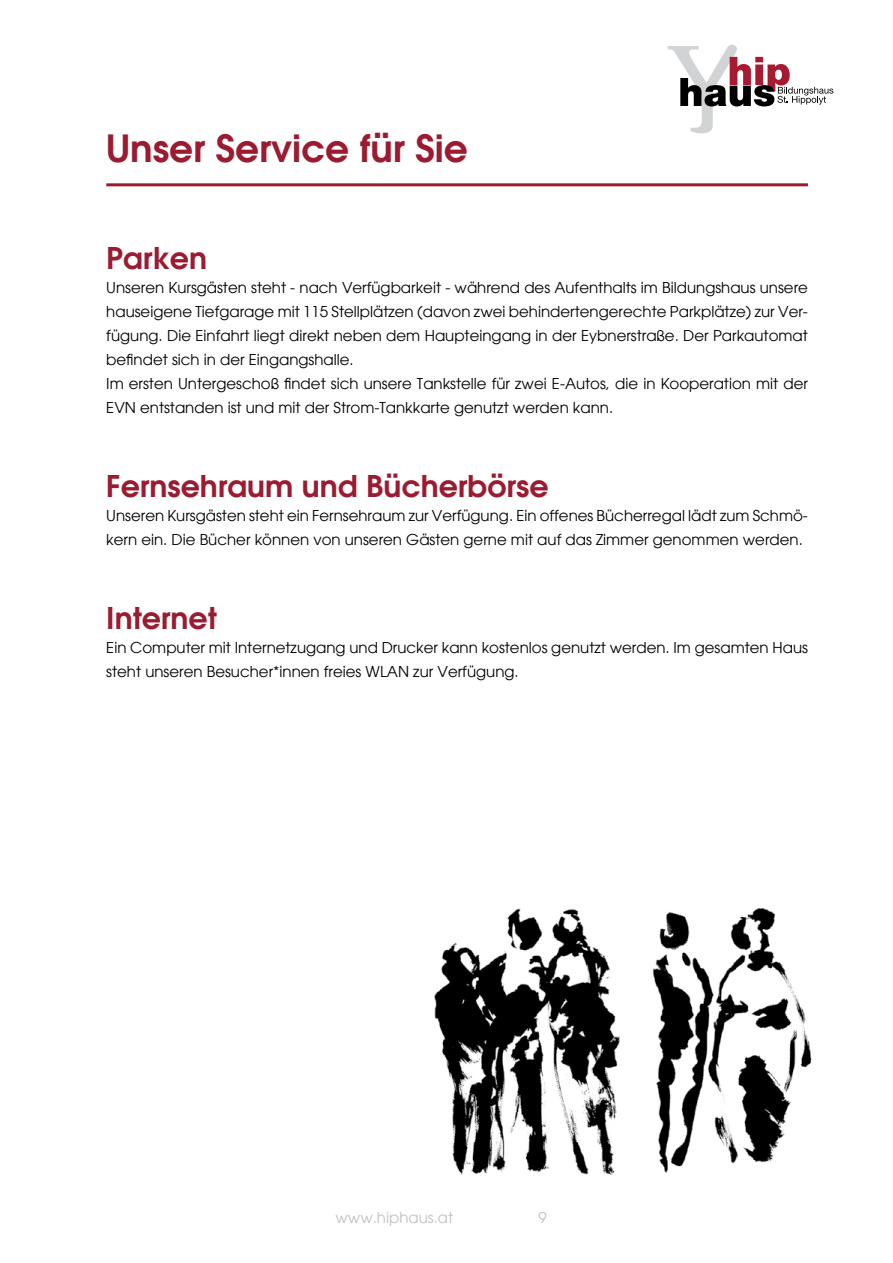
<style>
.page{position:relative;width:893px;height:1263px;background:#fff}
.page>*{position:absolute;margin:0;border:0;box-sizing:border-box;transform-origin:0 0}
.Überschrift_25_mit_U{font:600 37.5px "Avant Garde";color:#9b1b31}
.Überschrift_rot_20_p{font:600 30px "Avant Garde";color:#9b1b31}
.Fließtext{font:15px/24px "Avant Garde";color:#000}
.t1{font:15px "Avant Garde";color:#bec0c2}
</style>
<div class="page">
<svg style="left:668px;top:45px;width:165px;height:88px"></svg>
<hr style="left:106px;top:183px;width:702px;height:3px;background:#9b1b31">
<img style="left:434px;top:908px;width:378px;height:267px">
<p class="Überschrift_25_mit_U" style="left:106px;top:123px;width:363px">Unser Service für Sie</p>
<p class="Überschrift_rot_20_p" style="left:106px;top:238px;width:102px">Parken</p>
<p class="Fließtext" style="left:106px;top:276px;width:703px;text-align:justify">Unseren Kursgästen steht - nach Verfügbarkeit - während des Aufenthalts im Bildungshaus unsere hauseigene Tiefgarage mit 115 Stellplätzen (davon zwei behindertengerechte Parkplätze) zur Ver&shy;fügung. Die Einfahrt liegt direkt neben dem Haupteingang in der Eybnerstraße. Der Parkautomat befindet sich in der Eingangshalle.</p>
<p class="Fließtext" style="left:106px;top:372px;width:703px">Im ersten Untergeschoß findet sich unsere Tankstelle für zwei E-Autos, die in Kooperation mit der<br>EVN entstanden ist und mit der Strom-Tankkarte genutzt werden kann.</p>
<p class="Überschrift_rot_20_p" style="left:106px;top:466px;width:444px">Fernsehraum und Bücherbörse</p>
<p class="Fließtext" style="left:106px;top:504px;width:703px">Unseren Kursgästen steht ein Fernsehraum zur Verfügung. Ein offenes Bücherregal lädt zum Schmö&shy;kern ein. Die Bücher können von unseren Gästen gerne mit auf das Zimmer genommen werden.</p>
<p class="Überschrift_rot_20_p" style="left:106px;top:598px;width:112px">Internet</p>
<p class="Fließtext" style="left:106px;top:636px;width:703px">Ein Computer mit Internetzugang und Drucker kann kostenlos genutzt werden. Im gesamten Haus steht unseren Besucher*innen freies WLAN zur Verfügung.</p>
<p class="t1" style="left:335px;top:1209px;width:119px">www.hiphaus.at</p>
<p class="t1" style="left:538px;top:1209px;width:10px">9</p>
</div>
